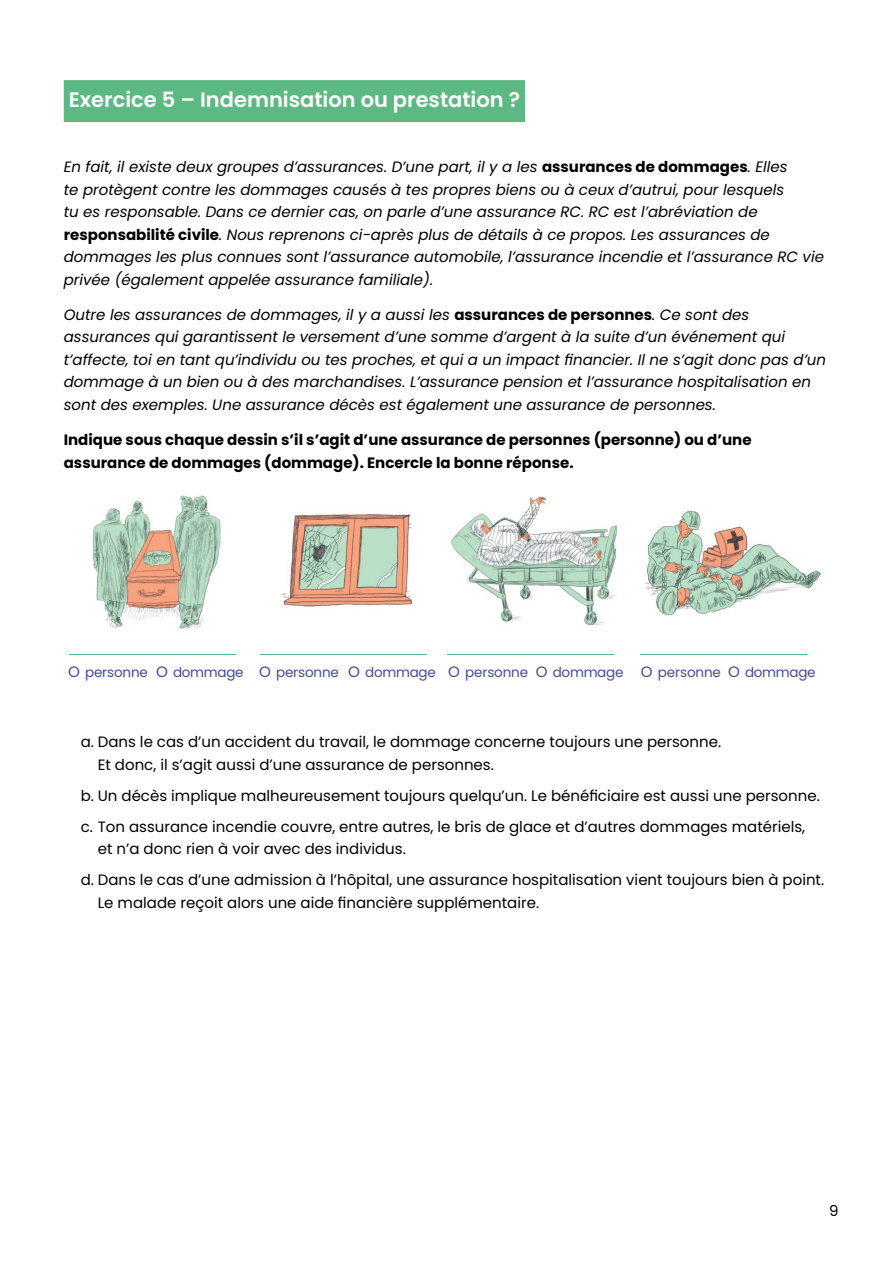
<style>
.page{position:relative;width:893px;height:1263px;background:#fff}
.page>*{position:absolute;margin:0;border:0;box-sizing:border-box;transform-origin:0 0}
.t1{font:600 21px "Poppins";color:#fff}
.t2{font:italic 15px/22.5px "Poppins";color:#000}
.t3{font:15px/31px "Poppins";color:#000}
.t4{font:700 15px/22.5px "Poppins";color:#000}
.t5{font:13.5px "Poppins";letter-spacing:-.01em;color:#434a9a}
.s1{font-weight:700;font-style:normal}
.s2{font-size:15px}
</style>
<div class="page">
<div style="left:64px;top:80px;width:461px;height:42px;background:#5db984"></div>
<img style="left:92px;top:495px;width:144px;height:160px">
<img style="left:282px;top:514px;width:131px;height:93px">
<img style="left:451px;top:496px;width:167px;height:130px">
<img style="left:644px;top:510px;width:177px;height:145px">
<hr style="left:69px;top:654px;width:166px;height:1px;background:#5db984">
<hr style="left:261px;top:654px;width:166px;height:1px;background:#5db984">
<hr style="left:448px;top:654px;width:166px;height:1px;background:#5db984">
<hr style="left:640px;top:654px;width:166px;height:1px;background:#5db984">
<h1 class="t1" style="left:69px;top:88px;width:453px">Exercice 5 – Indemnisation ou prestation ?</h1>
<p class="t2" style="left:64px;top:156px;width:762px">En fait, il existe deux groupes d’assurances. D’une part, il y a les <span class="s1">assurances de dommages</span>. Elles<br>te protègent contre les dommages causés à tes propres biens ou à ceux d’autrui, pour lesquels<br>tu es responsable. Dans ce dernier cas, on parle d’une assurance RC. RC est l’abréviation de <span class="s1">responsabilité civile</span>. Nous reprenons ci-après plus de détails à ce propos. Les assurances de dommages les plus connues sont l’assurance automobile, l’assurance incendie et l’assurance RC vie privée (également appelée assurance familiale).</p>
<p class="t2" style="left:64px;top:303px;width:764px">Outre les assurances de dommages, il y a aussi les <span class="s1">assurances de personnes</span>. Ce sont des assurances qui garantissent le versement d’une somme d’argent à la suite d’un événement qui t’affecte, toi en tant qu’individu ou tes proches, et qui a un impact financier. Il ne s’agit donc pas d’un dommage à un bien ou à des marchandises. L’assurance pension et l’assurance hospitalisation en sont des exemples. Une assurance décès est également une assurance de personnes.</p>
<p class="t4" style="left:64px;top:429px;width:689px">Indique sous chaque dessin s’il s’agit d’une assurance de personnes (personne) ou d’une assurance de dommages (dommage). Encercle la bonne réponse.</p>
<p class="t5" style="left:68px;top:664px;width:749px"><span class="s2">O</span> personne <span class="s2">O</span> dommage <span class="s2">O</span> personne <span class="s2">O</span> dommage <span class="s2">O</span> personne <span class="s2">O</span> dommage <span class="s2">O</span> personne <span class="s2">O</span> dommage</p>
<p class="t3" style="left:98px;top:731px;width:625px;line-height:22.5px;text-indent:-17px">a. Dans le cas d’un accident du travail, le dommage concerne toujours une personne.<br>Et donc, il s’agit aussi d’une assurance de personnes.</p>
<p class="t3" style="left:81px;top:780px;width:740px">b. Un décès implique malheureusement toujours quelqu’un. Le bénéficiaire est aussi une personne. c. Ton assurance incendie couvre, entre autres, le bris de glace et d’autres dommages matériels,</p>
<p class="t3" style="left:81px;top:833px;width:745px;text-indent:17px">et n’a donc rien à voir avec des individus.<br>d. Dans le cas d’une admission à l’hôpital, une assurance hospitalisation vient toujours bien à point.</p>
<p class="t3" style="left:98px;top:887px;width:443px">Le malade reçoit alors une aide financière supplémentaire.</p>
<p class="t3" style="left:829px;top:1195px;width:11px">9</p>
</div>
